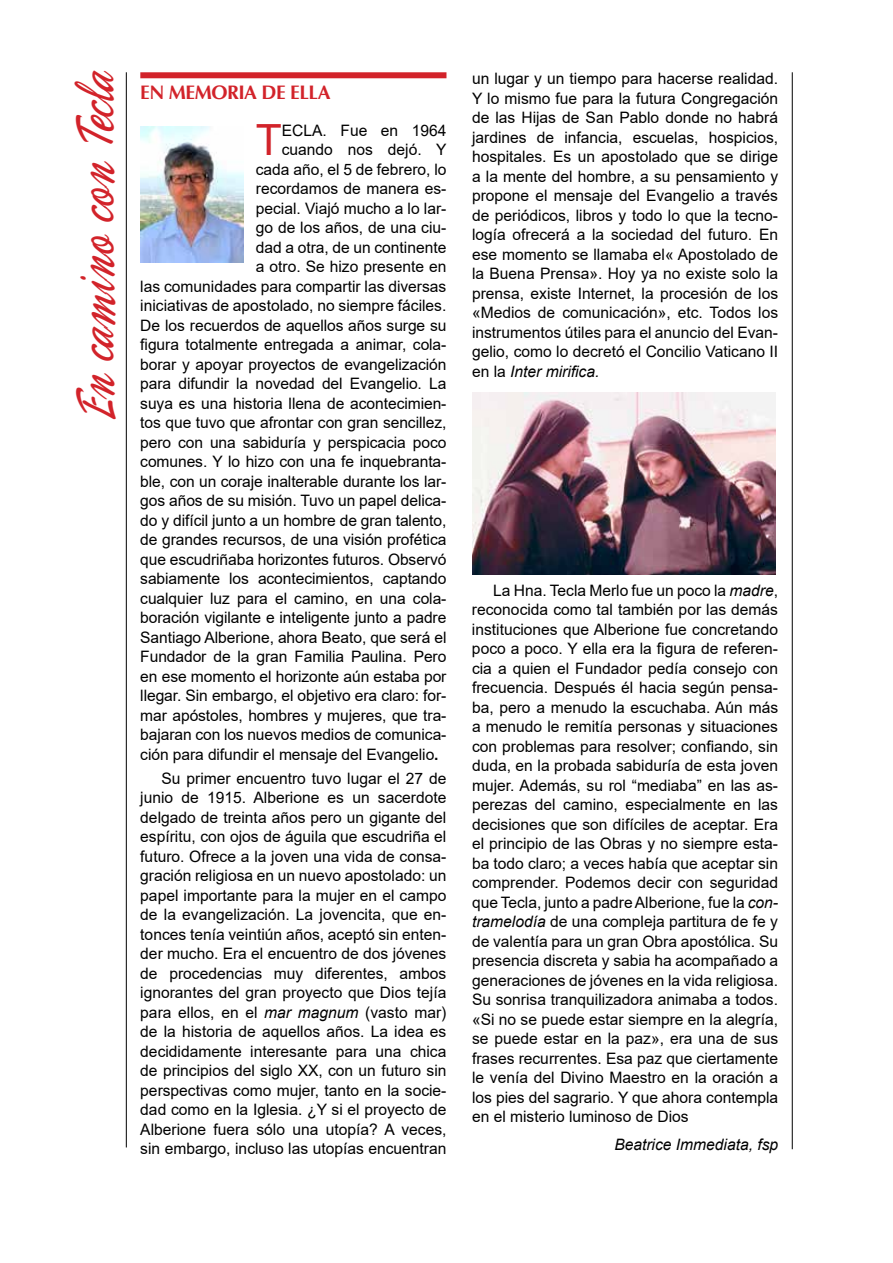
<style>
.page{position:relative;width:893px;height:1263px;background:#fff}
.page>*{position:absolute;margin:0;border:0;box-sizing:border-box;transform-origin:0 0}
.t1{font:57px "Phoenix Script FLF";color:#d2232a;scale:.7 1}
.t2{font:43.05px "Arial";color:#d2232a}
.t3{font:700 19.5px "Optima";letter-spacing:-.025em;color:#d2232a}
.t4{font:15.75px/19.5px "Arial";letter-spacing:-.005em;color:#000;text-align:justify}
.t5{font:italic 15.75px "Arial";color:#000}
.s1{font-weight:700}
.s2{font-style:italic}
</style>
<div class="page">
<hr style="left:792px;top:72px;width:1px;height:1077px;background:#000">
<hr style="left:126px;top:72px;width:1px;height:1075px;background:#000">
<div style="left:140px;top:72px;width:306px;height:6px;background:#d2232a"></div>
<img style="left:140px;top:126px;width:103px;height:137px">
<img style="left:472px;top:393px;width:304px;height:181px">
<h1 class="t1" style="left:66px;top:422px;width:505px;rotate:-90deg">En camino con Tecla</h1>
<p class="t3" style="left:140px;top:80px;width:192px">EN MEMORIA DE ELLA</p>
<h2 class="t2" style="left:256px;top:111px;width:28px">T</h2>
<p class="t4" style="left:282px;top:120px;width:166px">ECLA. Fue en 1964</p>
<p class="t4" style="left:282px;top:140px;width:166px">cuando nos dejó. Y</p>
<p class="t4" style="left:256px;top:159px;width:192px">cada año, el 5 de febrero, lo</p>
<p class="t4" style="left:256px;top:179px;width:192px">recordamos de manera es-</p>
<p class="t4" style="left:256px;top:198px;width:192px">pecial. Viajó mucho a lo lar-</p>
<p class="t4" style="left:256px;top:218px;width:192px">go de los años, de una ciu-</p>
<p class="t4" style="left:256px;top:237px;width:192px">dad a otra, de un continente</p>
<p class="t4" style="left:256px;top:257px;width:192px">a otro. Se hizo presente en</p>
<p class="t4" style="left:140px;top:276px;width:308px">las comunidades para compartir las diversas</p>
<p class="t4" style="left:140px;top:296px;width:308px">iniciativas de apostolado, no siempre fáciles.</p>
<p class="t4" style="left:140px;top:315px;width:308px">De los recuerdos de aquellos años surge su</p>
<p class="t4" style="left:140px;top:335px;width:308px">figura totalmente entregada a animar, cola-</p>
<p class="t4" style="left:140px;top:354px;width:308px">borar y apoyar proyectos de evangelización</p>
<p class="t4" style="left:140px;top:374px;width:308px">para difundir la novedad del Evangelio. La</p>
<p class="t4" style="left:140px;top:393px;width:308px">suya es una historia llena de acontecimien-</p>
<p class="t4" style="left:140px;top:413px;width:308px">tos que tuvo que afrontar con gran sencillez,</p>
<p class="t4" style="left:140px;top:432px;width:308px">pero con una sabiduría y perspicacia poco</p>
<p class="t4" style="left:140px;top:452px;width:308px">comunes. Y lo hizo con una fe inquebranta-</p>
<p class="t4" style="left:140px;top:471px;width:308px">ble, con un coraje inalterable durante los lar-</p>
<p class="t4" style="left:140px;top:491px;width:308px">gos años de su misión. Tuvo un papel delica-</p>
<p class="t4" style="left:140px;top:510px;width:308px">do y difícil junto a un hombre de gran talento,</p>
<p class="t4" style="left:140px;top:530px;width:308px">de grandes recursos, de una visión profética</p>
<p class="t4" style="left:140px;top:549px;width:308px">que escudriñaba horizontes futuros. Observó</p>
<p class="t4" style="left:140px;top:569px;width:308px">sabiamente los acontecimientos, captando</p>
<p class="t4" style="left:140px;top:588px;width:308px">cualquier luz para el camino, en una cola-</p>
<p class="t4" style="left:140px;top:608px;width:308px">boración vigilante e inteligente junto a padre</p>
<p class="t4" style="left:140px;top:627px;width:308px">Santiago Alberione, ahora Beato, que será el</p>
<p class="t4" style="left:140px;top:647px;width:308px">Fundador de la gran Familia Paulina. Pero</p>
<p class="t4" style="left:140px;top:666px;width:308px">en ese momento el horizonte aún estaba por</p>
<p class="t4" style="left:140px;top:686px;width:308px">llegar. Sin embargo, el objetivo era claro: for-</p>
<p class="t4" style="left:140px;top:705px;width:308px">mar apóstoles, hombres y mujeres, que tra-</p>
<p class="t4" style="left:140px;top:725px;width:308px">bajaran con los nuevos medios de comunica-</p>
<p class="t4" style="left:140px;top:744px;width:300px">ción para difundir el mensaje del Evangelio<span class="s1">.</span></p>
<p class="t4" style="left:140px;top:768px;width:308px;text-indent:21px">Su primer encuentro tuvo lugar el 27 de junio de 1915. Alberione es un sacerdote delgado de treinta años pero un gigante del espíritu, con ojos de águila que escudriña el futuro. Ofrece a la joven una vida de consa&shy;gración religiosa en un nuevo apostolado: un papel importante para la mujer en el campo de la evangelización. La jovencita, que en&shy;tonces tenía veintiún años, aceptó sin enten&shy;der mucho. Era el encuentro de dos jóvenes de procedencias muy diferentes, ambos ignorantes del gran proyecto que Dios tejía para ellos, en el <span class="s2">mar magnum</span> (vasto mar) de la historia de aquellos años. La idea es decididamente interesante para una chica de principios del siglo XX, con un futuro sin perspectivas como mujer, tanto en la socie&shy;dad como en la Iglesia. ¿Y si el proyecto de Alberione fuera sólo una utopía? A veces, sin embargo, incluso las utopías encuentran</p>
<p class="t4" style="left:472px;top:69px;width:308px">un lugar y un tiempo para hacerse realidad.<br>Y lo mismo fue para la futura Congregación de las Hijas de San Pablo donde no habrá jardines de infancia, escuelas, hospicios, hospitales. Es un apostolado que se dirige a la mente del hombre, a su pensamiento y propone el mensaje del Evangelio a través de periódicos, libros y todo lo que la tecno&shy;logía ofrecerá a la sociedad del futuro. En ese momento se llamaba el« Apostolado de la Buena Prensa». Hoy ya no existe solo la prensa, existe Internet, la procesión de los «Medios de comunicación», etc. Todos los instrumentos útiles para el anuncio del Evan&shy;gelio, como lo decretó el Concilio Vaticano II en la <span class="s2">Inter mirifica.</span></p>
<p class="t4" style="left:472px;top:580px;width:308px;text-indent:21px">La Hna. Tecla Merlo fue un poco la <span class="s2">madre</span>, reconocida como tal también por las demás instituciones que Alberione fue concretando poco a poco. Y ella era la figura de referen&shy;cia a quien el Fundador pedía consejo con frecuencia. Después él hacia según pensa&shy;ba, pero a menudo la escuchaba. Aún más a menudo le remitía personas y situaciones con problemas para resolver; confiando, sin duda, en la probada sabiduría de esta joven mujer. Además, su rol “mediaba” en las as&shy;perezas del camino, especialmente en las decisiones que son difíciles de aceptar. Era el principio de las Obras y no siempre esta&shy;ba todo claro; a veces había que aceptar sin comprender. Podemos decir con seguridad que Tecla, junto a padre Alberione, fue la <span class="s2">con&shy;tramelodía</span> de una compleja partitura de fe y de valentía para un gran Obra apostólica. Su presencia discreta y sabia ha acompañado a generaciones de jóvenes en la vida religiosa.<br>Su sonrisa tranquilizadora animaba a todos. «Si no se puede estar siempre en la alegría, se puede estar en la paz», era una de sus frases recurrentes. Esa paz que ciertamente le venía del Divino Maestro en la oración a los pies del sagrario. Y que ahora contempla en el misterio luminoso de Dios</p>
<p class="t5" style="left:614px;top:1134px;width:165px">Beatrice Immediata, fsp</p>
</div>
